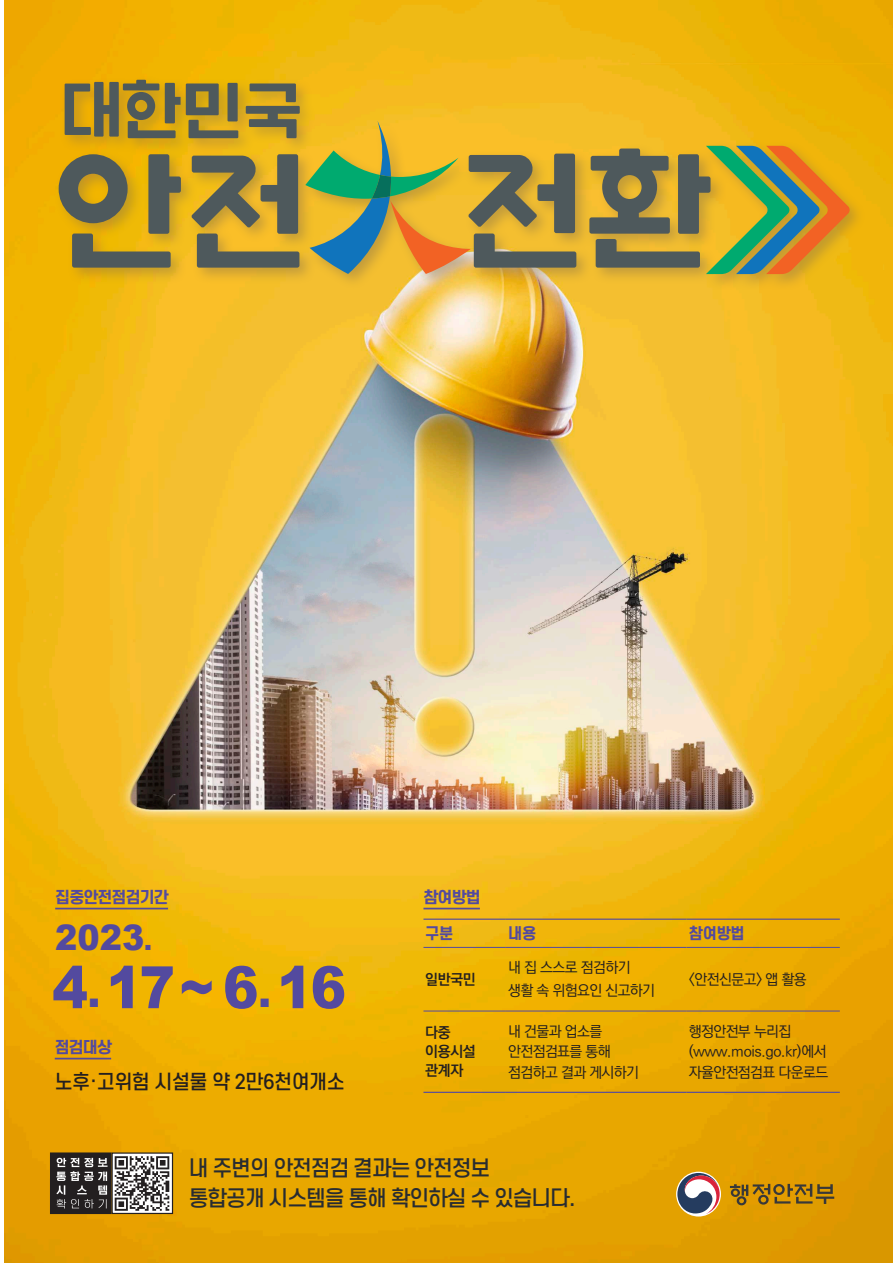
<style>
.page{position:relative;width:893px;height:1263px;background:#fff}
.page>*{position:absolute;margin:0;border:0;box-sizing:border-box;transform-origin:0 0}
.t1{font:900 58.35px "Arial";color:#534a9f;scale:.91 1}
.t2{font:900 35.1px "Arial";color:#534a9f;scale:.95 1}
.t3{font:500 21.08px/30.2px "S Core Dream 5";letter-spacing:-.06em;color:#282c31}
.t4{font:500 19.35px "S Core Dream 5";letter-spacing:-.03em;color:#231f20}
.t5{font:800 15.45px "S Core Dream 7";letter-spacing:-.065em;color:#534a9f}
.t6{font:800 15.08px "S Core Dream 7";letter-spacing:-.025em;color:#534a9f}
.t7{font:14.77px/20.5px "Ko Pub Dotum PM";letter-spacing:-.04em;color:#231f20}
.t8{font:14.77px/18.9px "Ko Pub Dotum PB";letter-spacing:-.02em;color:#231f20}
.s1{font-size:24.83px}
.s2{font-size:41.33px}
</style>
<div class="page">
<img style="left:4px;top:0;width:889px;height:1263px">
<div style="left:53px;top:75px;width:813px;height:216px;background:#937a46;opacity:.5"></div>
<svg style="left:589px;top:146px;width:261px;height:128px;background:#9d9044"></svg>
<svg style="left:59px;top:80px;width:517px;height:194px;background:#b49938"></svg>
<img style="left:114px;top:1154px;width:57px;height:58px">
<div style="left:112px;top:1152px;width:61px;height:62px;border:1px solid #231f20"></div>
<div style="left:51px;top:1153px;width:60px;height:60px;background:#231f20"></div>
<div style="left:50px;top:1152px;width:62px;height:62px;border:1px solid #231f20"></div>
<svg style="left:56px;top:1158px;width:52px;height:50px"></svg>
<hr style="left:55px;top:1058px;width:56px;height:1px;background:#534a9f">
<hr style="left:55px;top:908px;width:113px;height:1px;background:#534a9f">
<hr style="left:423px;top:908px;width:57px;height:1px;background:#534a9f">
<hr style="left:423px;top:918px;width:83px;height:2px;background:#534a9f">
<hr style="left:506px;top:918px;width:180px;height:2px;background:#534a9f">
<hr style="left:686px;top:918px;width:154px;height:2px;background:#534a9f">
<hr style="left:423px;top:1092px;width:83px;height:1px;background:#534a9f">
<hr style="left:506px;top:1092px;width:180px;height:1px;background:#534a9f">
<hr style="left:686px;top:1092px;width:154px;height:1px;background:#534a9f">
<hr style="left:423px;top:947px;width:83px;height:1px;background:#534a9f">
<hr style="left:506px;top:947px;width:180px;height:1px;background:#534a9f">
<hr style="left:686px;top:947px;width:154px;height:1px;background:#534a9f">
<hr style="left:423px;top:1011px;width:83px;height:1px;background:#534a9f">
<hr style="left:506px;top:1011px;width:180px;height:1px;background:#534a9f">
<hr style="left:686px;top:1011px;width:154px;height:1px;background:#534a9f">
<div style="left:676px;top:1172px;width:45px;height:44px;background:#fff;border-radius:50%"></div>
<svg style="left:677px;top:1173px;width:43px;height:41px"></svg>
<svg style="left:730px;top:1184px;width:104px;height:21px;background:#a47814"></svg>
<p class="t5" style="left:55px;top:886px;width:115px">집중안전점검기간</p>
<h2 class="t2" style="left:55px;top:912px;width:103px">2023<span class="s1">.</span></h2>
<h1 class="t1" style="left:52px;top:945px;width:324px">4<span class="s2">.</span> 17~ 6<span class="s2">.</span> 16</h1>
<p class="t5" style="left:55px;top:1036px;width:59px">점검대상</p>
<h3 class="t4" style="left:55px;top:1068px;width:292px">노후·고위험 시설물 약 2만6천여개소</h3>
<p class="t5" style="left:423px;top:886px;width:59px">참여방법</p>
<p class="t6" style="left:425px;top:923px;width:30px">구분</p>
<p class="t6" style="left:508px;top:923px;width:30px">내용</p>
<p class="t6" style="left:689px;top:923px;width:58px">참여방법</p>
<p class="t8" style="left:425px;top:970px;width:52px">일반국민</p>
<p class="t7" style="left:508px;top:956px;width:149px;line-height:23.3px">내 집 스스로 점검하기 생활 속 위험요인 신고하기</p>
<p class="t7" style="left:689px;top:969px;width:119px">&lt;안전신문고&gt; 앱 활용</p>
<p class="t8" style="left:425px;top:1024px;width:52px">다중 이용시설 관계자</p>
<p class="t7" style="left:508px;top:1021px;width:133px">내 건물과 업소를 안전점검표를 통해 점검하고 결과 게시하기</p>
<p class="t7" style="left:689px;top:1021px;width:141px">행정안전부 누리집 (www.mois.go.kr)에서 자율안전점검표 다운로드</p>
<h3 class="t3" style="left:189px;top:1152px;width:388px">내 주변의 안전점검 결과는 안전정보<br>통합공개 시스템을 통해 확인하실 수 있습니다.</h3>
</div>
